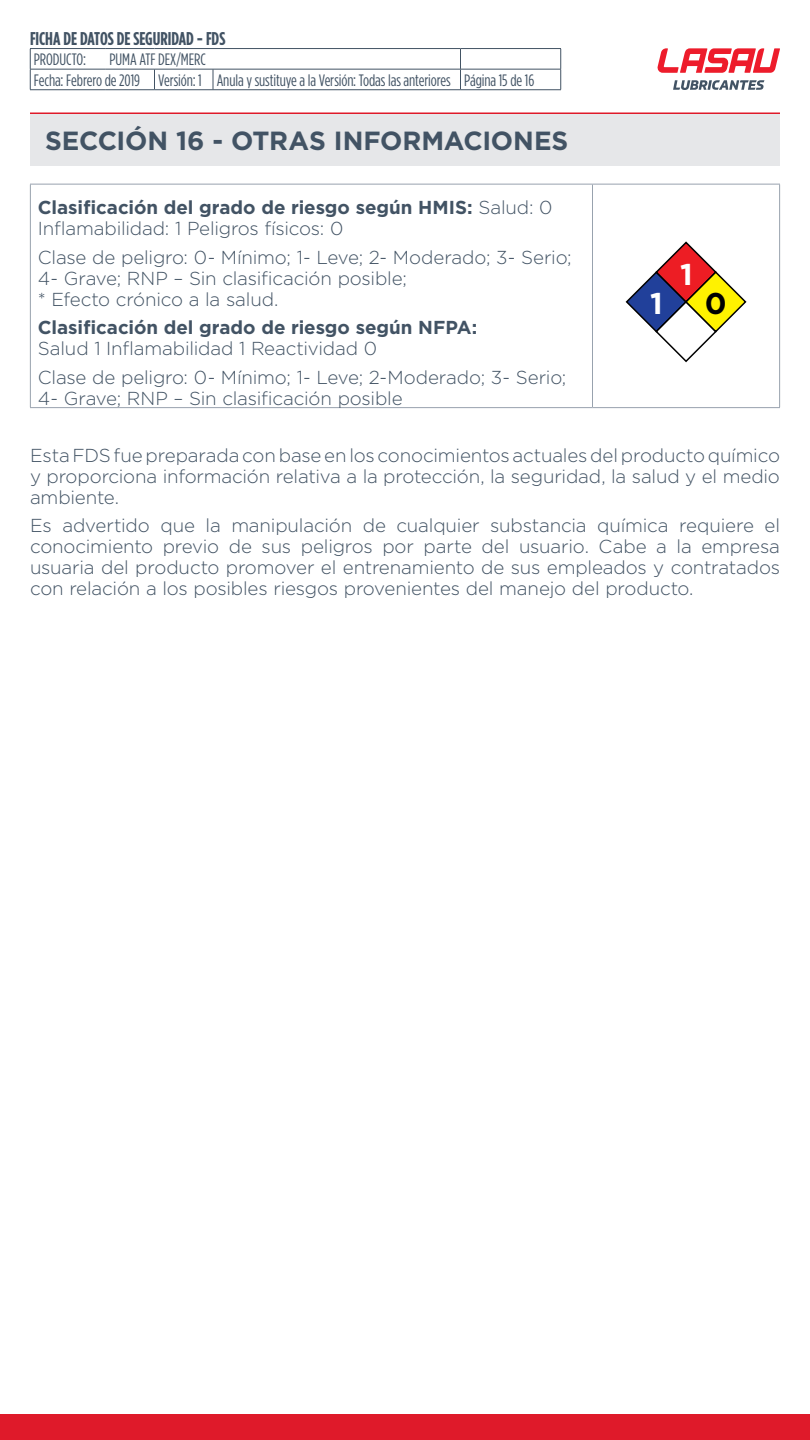
<style>
.page{position:relative;width:810px;height:1440px;background:#fff}
.page>*{position:absolute;margin:0;border:0;box-sizing:border-box;transform-origin:0 0}
.t1{font:700 30px "Gotham";color:#fff}
.t2{font:700 30px "Gotham";color:#000}
.t3{font:700 26.25px "Gotham";letter-spacing:-.005em;color:#425364}
.t4{font:300 18.75px/21px "Gotham";letter-spacing:-.01em;color:#425364}
.t5{font:700 18.75px "Gotham";color:#425364}
.t6{font:700 18.45px "Gotham Cond";letter-spacing:-.005em;color:#425364}
.t7{font:16.5px/20.6px "Gotham Cond";letter-spacing:-.005em;color:#425364}
.s1{font-weight:700}
</style>
<div class="page">
<div style="left:0;top:1414px;width:810px;height:26px;background:#df1a2a"></div>
<svg style="left:657px;top:48px;width:123px;height:25px"></svg>
<svg style="left:673px;top:80px;width:91px;height:10px"></svg>
<hr style="left:30px;top:48px;width:76px;height:1px;background:#425364">
<hr style="left:106px;top:48px;width:48px;height:1px;background:#425364">
<hr style="left:154px;top:48px;width:59px;height:1px;background:#425364">
<hr style="left:213px;top:48px;width:247px;height:1px;background:#425364">
<hr style="left:460px;top:48px;width:101px;height:1px;background:#425364">
<hr style="left:30px;top:69px;width:76px;height:1px;background:#425364">
<svg style="left:30px;top:49px;width:1px;height:40px"></svg>
<hr style="left:106px;top:69px;width:48px;height:1px;background:#425364">
<hr style="left:154px;top:69px;width:59px;height:1px;background:#425364">
<svg style="left:154px;top:69px;width:1px;height:20px"></svg>
<hr style="left:213px;top:69px;width:247px;height:1px;background:#425364">
<svg style="left:213px;top:69px;width:1px;height:20px"></svg>
<hr style="left:460px;top:69px;width:101px;height:1px;background:#425364">
<svg style="left:460px;top:49px;width:1px;height:40px"></svg>
<svg style="left:560px;top:49px;width:1px;height:40px"></svg>
<hr style="left:30px;top:89px;width:76px;height:1px;background:#425364">
<hr style="left:106px;top:89px;width:48px;height:1px;background:#425364">
<hr style="left:154px;top:89px;width:59px;height:1px;background:#425364">
<hr style="left:213px;top:89px;width:247px;height:1px;background:#425364">
<hr style="left:460px;top:89px;width:101px;height:1px;background:#425364">
<div style="left:30px;top:113px;width:750px;height:53px;background:#e6e7e9"></div>
<hr style="left:30px;top:112px;width:750px;height:2px;background:#df1a2a">
<hr style="left:30px;top:184px;width:562px;height:1px;background:#98a2ae">
<hr style="left:30px;top:184px;width:1px;height:223px;background:#98a2ae">
<hr style="left:592px;top:184px;width:188px;height:1px;background:#98a2ae">
<hr style="left:592px;top:184px;width:1px;height:223px;background:#98a2ae">
<hr style="left:779px;top:184px;width:1px;height:223px;background:#98a2ae">
<hr style="left:30px;top:407px;width:562px;height:1px;background:#98a2ae">
<hr style="left:592px;top:407px;width:188px;height:1px;background:#98a2ae">
<svg style="left:625px;top:241px;width:122px;height:122px"></svg>
<p class="t6" style="left:30px;top:27px;width:197px">FICHA DE DATOS DE SEGURIDAD - FDS</p>
<p class="t7" style="left:34px;top:49px;width:54px">PRODUCTO:</p>
<p class="t7" style="left:34px;top:49px;width:502px;text-indent:76px">PUMA ATF DEX/MERC<br>Fecha: Febrero de 2019 Versión: 1 Anula y sustituye a la Versión: Todas las anteriores Página 15 de 16</p>
<h2 class="t3" style="left:45px;top:123px;width:525px">SECCIÓN 16 - OTRAS INFORMACIONES</h2>
<p class="t4" style="left:38px;top:196px;width:516px"><span class="s1">Clasificación del grado de riesgo según HMIS:</span> Salud: 0<br>Inflamabilidad: 1 Peligros físicos: 0</p>
<p class="t4" style="left:38px;top:246px;width:535px">Clase de peligro: 0- Mínimo; 1- Leve; 2- Moderado; 3- Serio;<br>4- Grave; RNP – Sin clasificación posible;<br>* Efecto crónico a la salud.</p>
<p class="t5" style="left:38px;top:315px;width:441px">Clasificación del grado de riesgo según NFPA:</p>
<p class="t4" style="left:38px;top:334px;width:530px;line-height:28.5px">Salud 1 Inflamabilidad 1 Reactividad 0<br>Clase de peligro: 0- Mínimo; 1- Leve; 2-Moderado; 3- Serio;</p>
<p class="t4" style="left:38px;top:387px;width:366px">4- Grave; RNP – Sin clasificación posible</p>
<h1 class="t1" style="left:680px;top:254px;width:14px">1</h1>
<h1 class="t1" style="left:650px;top:284px;width:14px">1</h1>
<h1 class="t2" style="left:705px;top:284px;width:23px">0</h1>
<p class="t4" style="left:30px;top:444px;width:752px;text-align:justify">Esta FDS fue preparada con base en los conocimientos actuales del producto químico y proporciona información relativa a la protección, la seguridad, la salud y el medio ambiente.</p>
<p class="t4" style="left:30px;top:515px;width:752px;text-align:justify">Es advertido que la manipulación de cualquier substancia química requiere el conocimiento previo de sus peligros por parte del usuario. Cabe a la empresa usuaria del producto promover el entrenamiento de sus empleados y contratados con relación a los posibles riesgos provenientes del manejo del producto.</p>
</div>
